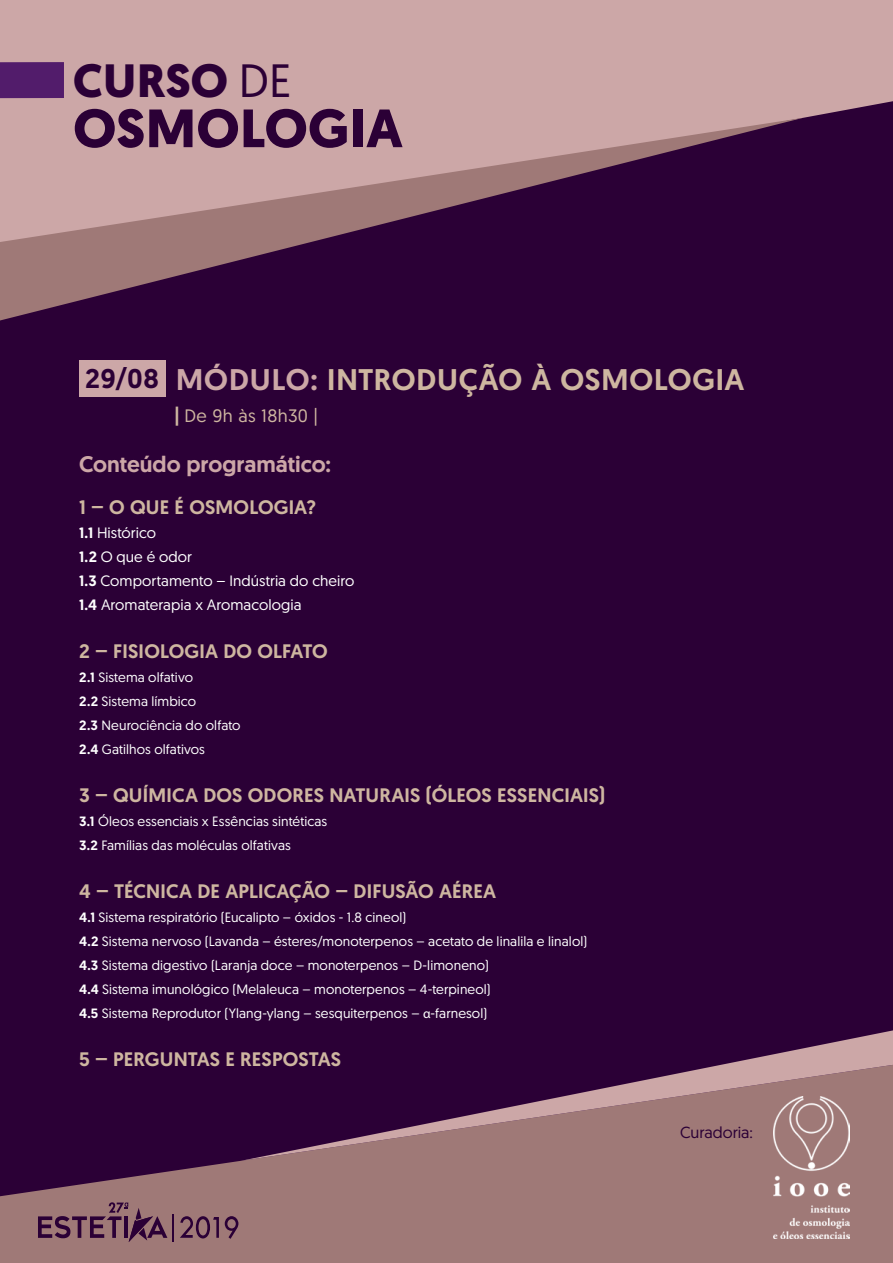
<style>
.page{position:relative;width:893px;height:1263px;background:#2b0036}
.page>*{position:absolute;margin:0;border:0;box-sizing:border-box;transform-origin:0 0}
.t1{font:700 53.85px "Geomanist";letter-spacing:.01em;color:#2b0036}
.t2{font:700 46.65px "Geomanist";letter-spacing:.005em;color:#2b0036}
.t3{font:500 29.85px "Geomanist";letter-spacing:.025em;color:#ceb6a0}
.t4{font:500 27px "Geomanist";color:#2b0036}
.t5{font:500 22.5px "Geomanist";color:#cca7a7}
.t6{font:500 19.5px "Geomanist";letter-spacing:.01em;color:#ceb6a0}
.t7{font:18px "Geomanist";letter-spacing:.025em;color:#ceb6a0}
.t8{font:16.05px "Geomanist";color:#2b0036}
.t9{font:15px/24px "Geomanist";letter-spacing:.005em;color:#fff}
.t10{font:13.5px/24px "Geomanist";letter-spacing:.005em;color:#fff}
.s1{font-weight:400}
.s2{color:#cca7a7}
.s3{font-weight:500}
.s4{font-family:"Myriad Pro"}
</style>
<div class="page">
<div style="left:0;top:0;width:893px;height:118px;background:#cca7a7"></div>
<svg style="left:0;top:118px;width:802px;height:202px"></svg>
<div style="left:0;top:62px;width:64px;height:36px;background:#521c6b"></div>
<div style="left:0;top:1160px;width:893px;height:103px;background:#9f7977"></div>
<img style="left:774px;top:1161px;width:75px;height:77px">
<svg style="left:38px;top:1202px;width:129px;height:40px"></svg>
<hr style="left:172px;top:1214px;width:2px;height:28px;background:#2b0036">
<svg style="left:180px;top:1216px;width:39px;height:22px"></svg>
<svg style="left:225px;top:1216px;width:13px;height:23px"></svg>
<svg style="left:241px;top:1030px;width:652px;height:131px"></svg>
<div style="left:79px;top:360px;width:86px;height:37px;background:#cca7a7"></div>
<h2 class="t2" style="left:73px;top:49px;width:220px">CURSO <span class="s1">DE</span></h2>
<h1 class="t1" style="left:73px;top:92px;width:331px">OSMOLOGIA</h1>
<h3 class="t4" style="left:85px;top:360px;width:75px">29/08</h3>
<h3 class="t3" style="left:176px;top:360px;width:570px"><span class="s2">MÓDULO:</span> INTRODUÇÃO À OSMOLOGIA</h3>
<h3 class="t7" style="left:174px;top:404px;width:145px"><span class="s3">|</span> De 9h às 18h30 |</h3>
<h3 class="t5" style="left:79px;top:449px;width:253px">Conteúdo programático:</h3>
<h3 class="t6" style="left:79px;top:494px;width:238px">1 – O QUE É OSMOLOGIA?</h3>
<p class="t9" style="left:79px;top:520px;width:277px"><span class="s3">1.1</span> Histórico<br><span class="s3">1.2</span> O que é odor<br><span class="s3">1.3</span> Comportamento – Indústria do cheiro<br><span class="s3">1.4</span> Aromaterapia x Aromacologia</p>
<h3 class="t6" style="left:79px;top:638px;width:250px">2 – FISIOLOGIA DO OLFATO</h3>
<p class="t10" style="left:79px;top:665px;width:163px"><span class="s3">2.1</span> Sistema olfativo<br><span class="s3">2.2</span> Sistema límbico<br><span class="s3">2.3</span> Neurociência do olfato<br><span class="s3">2.4</span> Gatilhos olfativos</p>
<h3 class="t6" style="left:79px;top:782px;width:527px">3 – QUÍMICA DOS ODORES NATURAIS (ÓLEOS ESSENCIAIS)</h3>
<p class="t10" style="left:79px;top:809px;width:250px"><span class="s3">3.1</span> Óleos essenciais x Essências sintéticas<br><span class="s3">3.2</span> Famílias das moléculas olfativas</p>
<h3 class="t6" style="left:79px;top:878px;width:419px">4 – TÉCNICA DE APLICAÇÃO – DIFUSÃO AÉREA</h3>
<p class="t10" style="left:79px;top:905px;width:510px"><span class="s3">4.1</span> Sistema respiratório (Eucalipto – óxidos - 1.8 cineol)<br><span class="s3">4.2</span> Sistema nervoso (Lavanda – ésteres/monoterpenos – acetato de linalila e linalol)<br><span class="s3">4.3</span> Sistema digestivo (Laranja doce – monoterpenos – D-limoneno)<br><span class="s3">4.4</span> Sistema imunológico (Melaleuca – monoterpenos – 4-terpineol)<br><span class="s3">4.5</span> Sistema Reprodutor (Ylang-ylang – sesquiterpenos – <span class="s4">α</span>-farnesol)</p>
<h3 class="t6" style="left:79px;top:1046px;width:264px">5 – PERGUNTAS E RESPOSTAS</h3>
<p class="t8" style="left:680px;top:1122px;width:74px">Curadoria:</p>
</div>
